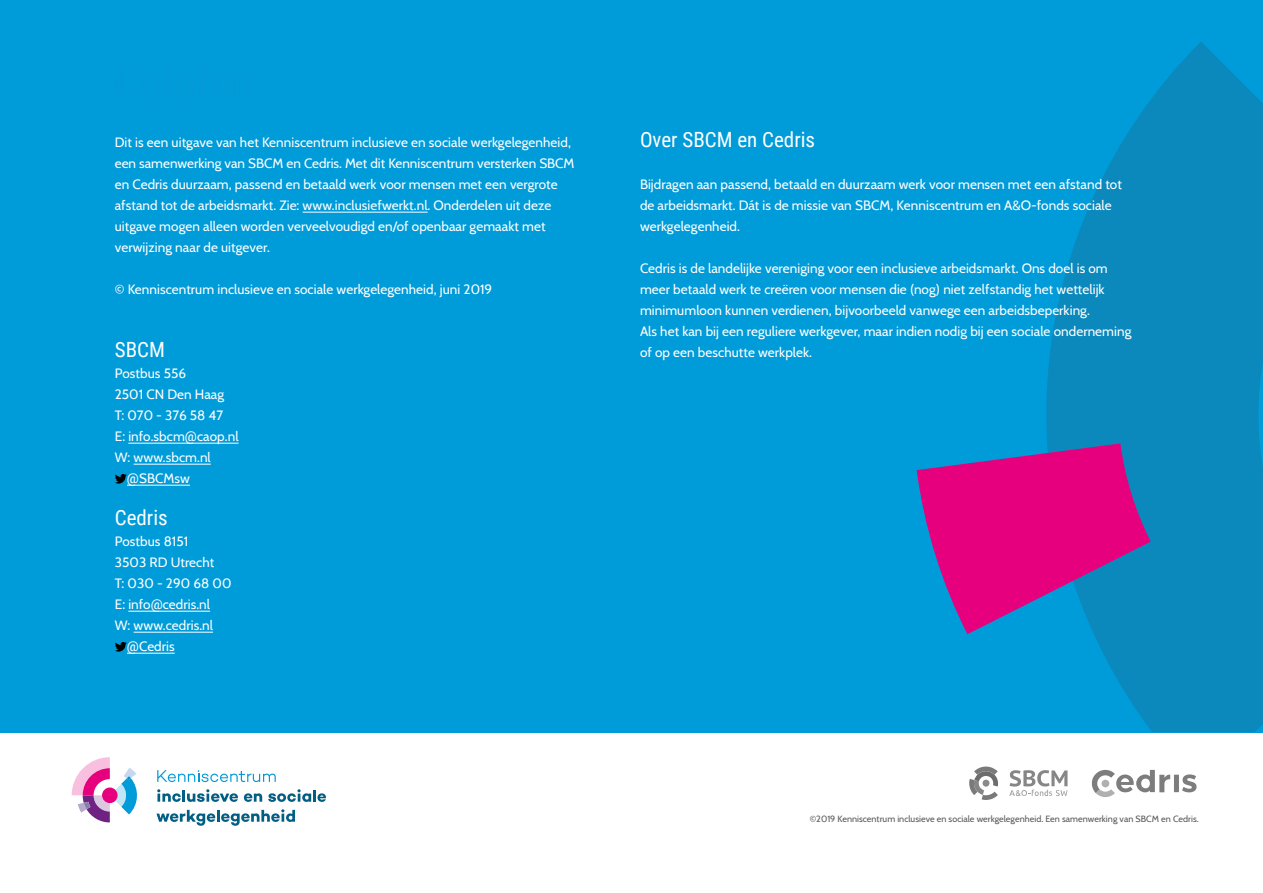
<style>
.page{position:relative;width:1263px;height:893px;background:#fff}
.page>*{position:absolute;margin:0;border:0;box-sizing:border-box;transform-origin:0 0}
.t1{font:21px "Roboto Condensed";color:#fff}
.t2{font:13.5px/21px "Cabin";letter-spacing:.005em;color:#fff}
.t3{font:9px "Cabin";letter-spacing:.005em;color:#575756}
.s1{font-family:"Roboto"}
</style>
<div class="page">
<div style="left:0;top:0;width:1263px;height:732px;background:#009bd9"></div>
<svg style="left:1046px;top:42px;width:217px;height:690px;fill:#0b89bd"></svg>
<svg style="left:917px;top:443px;width:234px;height:191px"></svg>
<hr style="left:303px;top:212px;width:125px;height:1px;background:#fff">
<hr style="left:128px;top:443px;width:111px;height:1px;background:#fff">
<hr style="left:134px;top:464px;width:77px;height:1px;background:#fff">
<hr style="left:127px;top:485px;width:63px;height:1px;background:#fff">
<hr style="left:128px;top:611px;width:82px;height:1px;background:#fff">
<hr style="left:134px;top:632px;width:79px;height:1px;background:#fff">
<hr style="left:127px;top:653px;width:48px;height:1px;background:#fff">
<svg style="left:115px;top:474px;width:12px;height:10px"></svg>
<svg style="left:115px;top:642px;width:12px;height:10px"></svg>
<div style="left:1174px;top:775px;width:5px;height:17px;background:#7d7d7d"></div>
<svg style="left:1182px;top:774px;width:14px;height:18px"></svg>
<svg style="left:1092px;top:770px;width:78px;height:27px"></svg>
<svg style="left:1009px;top:770px;width:58px;height:26px"></svg>
<svg style="left:969px;top:766px;width:29px;height:34px"></svg>
<svg style="left:157px;top:770px;width:119px;height:12px"></svg>
<svg style="left:157px;top:789px;width:81px;height:13px"></svg>
<svg style="left:244px;top:793px;width:18px;height:9px"></svg>
<svg style="left:268px;top:789px;width:58px;height:13px"></svg>
<svg style="left:156px;top:809px;width:139px;height:17px"></svg>
<svg style="left:72px;top:757px;width:65px;height:65px"></svg>
<div style="left:102px;top:787px;width:16px;height:16px;background:#e6007d;border-radius:50%"></div>
<p class="t2" style="left:115px;top:131px;width:461px">Dit is een uitgave van het Kenniscentrum inclusieve en sociale werkgelegenheid, een samenwerking van SBCM en Cedris. Met dit Kenniscentrum versterken SBCM en Cedris duurzaam, passend en betaald werk voor mensen met een vergrote afstand tot de arbeidsmarkt. Zie: www.inclusiefwerkt.nl. Onderdelen uit deze uitgave mogen alleen worden verveelvoudigd en/of openbaar gemaakt met verwijzing naar de uitgever.</p>
<p class="t2" style="left:115px;top:278px;width:379px">© Kenniscentrum inclusieve en sociale werkgelegenheid, juni 2019</p>
<h1 class="t1" style="left:115px;top:335px;width:52px">SBCM</h1>
<p class="t2" style="left:115px;top:362px;width:73px">Postbus 556</p>
<p class="t2" style="left:115px;top:383px;width:111px">2501 CN Den Haag</p>
<p class="t2" style="left:115px;top:404px;width:110px">T: 070 - 376 58 47</p>
<p class="t2" style="left:115px;top:425px;width:125px">E: info.sbcm<span class="s1">@</span>caop.nl</p>
<p class="t2" style="left:115px;top:446px;width:97px">W: www.sbcm.nl</p>
<p class="t2" style="left:127px;top:467px;width:65px"><span class="s1">@</span>SBCMsw</p>
<h1 class="t1" style="left:115px;top:503px;width:54px">Cedris</h1>
<p class="t2" style="left:115px;top:530px;width:75px">Postbus 8151</p>
<p class="t2" style="left:115px;top:551px;width:101px">3503 RD Utrecht</p>
<p class="t2" style="left:115px;top:572px;width:118px">T: 030 - 290 68 00</p>
<p class="t2" style="left:115px;top:593px;width:97px">E: info<span class="s1">@</span>cedris.nl</p>
<p class="t2" style="left:115px;top:614px;width:100px">W: www.cedris.nl</p>
<p class="t2" style="left:127px;top:635px;width:49px"><span class="s1">@</span>Cedris</p>
<h1 class="t1" style="left:640px;top:125px;width:177px">Over SBCM en Cedris</h1>
<p class="t2" style="left:640px;top:173px;width:483px">Bijdragen aan passend, betaald en duurzaam werk voor mensen met een afstand tot de arbeidsmarkt. Dát is de missie van SBCM, Kenniscentrum en A&amp;O-fonds sociale werkgelegenheid.</p>
<p class="t2" style="left:640px;top:257px;width:493px">Cedris is de landelijke vereniging voor een inclusieve arbeidsmarkt. Ons doel is om meer betaald werk te creëren voor mensen die (nog) niet zelfstandig het wettelijk minimumloon kunnen verdienen, bijvoorbeeld vanwege een arbeidsbeperking.<br>Als het kan bij een reguliere werkgever, maar indien nodig bij een sociale onderneming of op een beschutte werkplek.</p>
<p class="t3" style="left:810px;top:811px;width:390px">©2019 Kenniscentrum inclusieve en sociale werkgelegenheid. Een samenwerking van SBCM en Cedris.</p>
</div>
